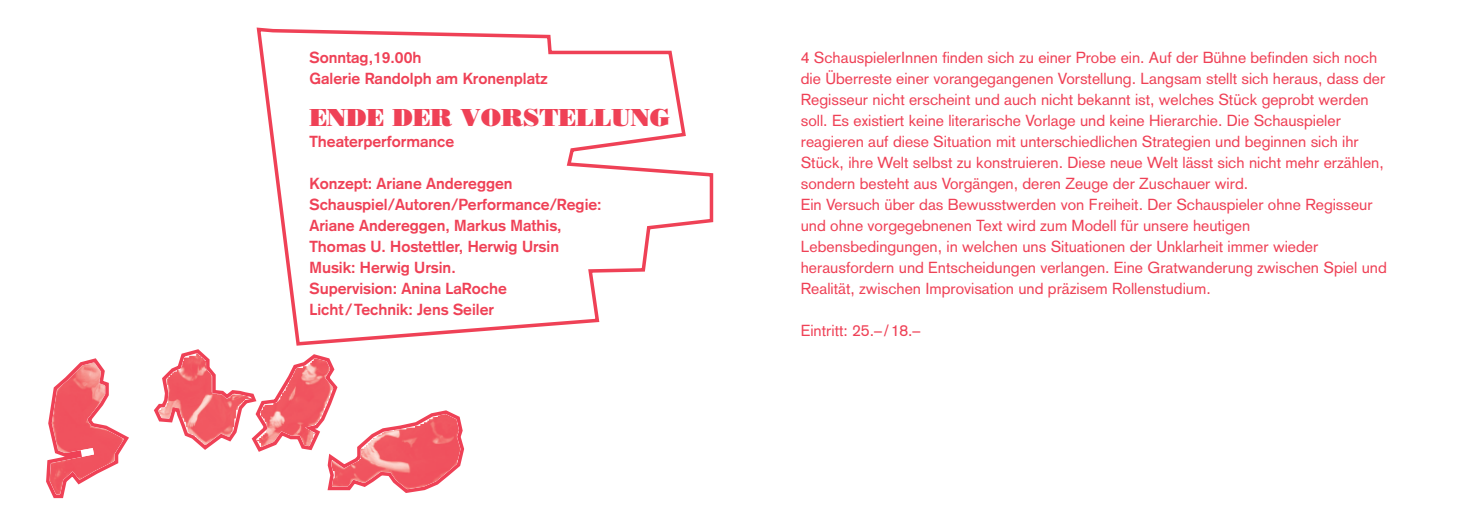
<style>
.page{position:relative;width:1469px;height:522px;background:#fff}
.page>*{position:absolute;margin:0;border:0;box-sizing:border-box;transform-origin:0 0}
.t1{font:24.5px "Bodoni Poster";color:#ef4156}
.t2{font:15.75px/21px "Akzidenz Grotesk";color:#ef4156}
.t3{font:700 15.75px/21px "Akzidenz Grotesk";color:#ef4156}
</style>
<div class="page">
<svg style="left:256px;top:27px;width:458px;height:319px"></svg>
<svg style="left:154px;top:349px;width:310px;height:144px"></svg>
<svg style="left:46px;top:358px;width:83px;height:141px"></svg>
<p class="t3" style="left:309px;top:48px;width:240px">Sonntag,19.00h<br>Galerie Randolph am Kronenplatz</p>
<h1 class="t1" style="left:309px;top:108px;width:362px">ENDE DER VORSTELLUNG</h1>
<p class="t3" style="left:309px;top:132px;width:146px">Theaterperformance</p>
<p class="t3" style="left:309px;top:174px;width:294px">Konzept: Ariane Andereggen<br>Schauspiel/Autoren/Performance/Regie:<br>Ariane Andereggen, Markus Mathis,<br>Thomas U. Hostettler, Herwig Ursin<br>Musik: Herwig Ursin.<br>Supervision: Anina LaRoche<br>Licht/Technik: Jens Seiler</p>
<p class="t2" style="left:800px;top:48px;width:587px">4 SchauspielerInnen finden sich zu einer Probe ein. Auf der Bühne befinden sich noch die Überreste einer vorangegangenen Vorstellung. Langsam stellt sich heraus, dass der Regisseur nicht erscheint und auch nicht bekannt ist, welches Stück geprobt werden soll. Es existiert keine literarische Vorlage und keine Hierarchie. Die Schauspieler reagieren auf diese Situation mit unterschiedlichen Strategien und beginnen sich ihr Stück, ihre Welt selbst zu konstruieren. Diese neue Welt lässt sich nicht mehr erzählen, sondern besteht aus Vorgängen, deren Zeuge der Zuschauer wird.<br>Ein Versuch über das Bewusstwerden von Freiheit. Der Schauspieler ohne Regisseur und ohne vorgegebnenen Text wird zum Modell für unsere heutigen Lebensbedingungen, in welchen uns Situationen der Unklarheit immer wieder herausfordern und Entscheidungen verlangen. Eine Gratwanderung zwischen Spiel und Realität, zwischen Improvisation und präzisem Rollenstudium.</p>
<p class="t2" style="left:800px;top:321px;width:121px">Eintritt: 25.–/18.–</p>
</div>
